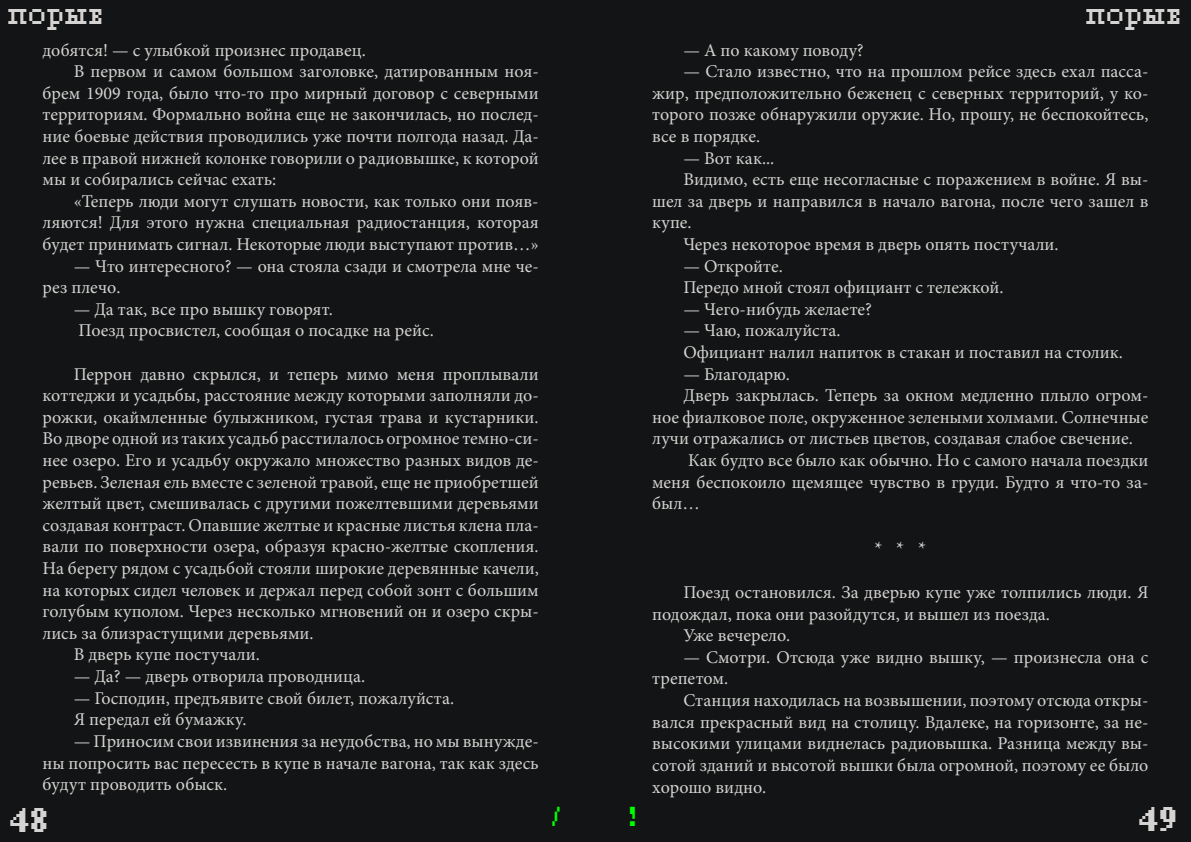
<style>
.page{position:relative;width:1191px;height:842px;background:#131415}
.page>*{position:absolute;margin:0;border:0;box-sizing:border-box;transform-origin:0 0}
.t1{font:30px "Pixel Times";color:#d4d3d1}
.t2{font:700 30px "Pixel Times";color:#d4d3d1}
.t3{font:700 24px "Pixel Times";color:#0f0}
.t4{font:20px "Minion Pro";color:#d4d3d1}
.t5{font:18px/21.6px "Minion Pro";color:#d4d3d1}
</style>
<div class="page">
<h1 class="t1" style="left:9px;top:-9px;width:97px">порыв</h1>
<h1 class="t1" style="left:1086px;top:-9px;width:97px">порыв</h1>
<p class="t5" style="left:43px;top:39px;width:325px">добятся! — с улыбкой произнес продавец.</p>
<p class="t5" style="left:74px;top:61px;width:466px">В первом и самом большом заголовке, датированным ноя-</p>
<p class="t5" style="left:43px;top:82px;width:498px">брем 1909 года, было что-то про мирный договор с северными</p>
<p class="t5" style="left:43px;top:104px;width:498px">территориям. Формально война еще не закончилась, но послед-</p>
<p class="t5" style="left:43px;top:126px;width:498px">ние боевые действия проводились уже почти полгода назад. Да-</p>
<p class="t5" style="left:43px;top:147px;width:498px">лее в правой нижней колонке говорили о радиовышке, к которой</p>
<p class="t5" style="left:43px;top:169px;width:235px">мы и собирались сейчас ехать:</p>
<p class="t5" style="left:74px;top:190px;width:466px">«Теперь люди могут слушать новости, как только они появ-</p>
<p class="t5" style="left:43px;top:212px;width:498px">ляются! Для этого нужна специальная радиостанция, которая</p>
<p class="t5" style="left:43px;top:234px;width:498px">будет принимать сигнал. Некоторые люди выступают против…»</p>
<p class="t5" style="left:43px;top:255px;width:498px;text-indent:31px">— Что интересного? — она стояла сзади и смотрела мне че&shy;рез плечо.</p>
<p class="t5" style="left:74px;top:298px;width:361px">— Да так, все про вышку говорят.<br>Поезд просвистел, сообщая о посадке на рейс.</p>
<p class="t5" style="left:74px;top:363px;width:466px">Перрон давно скрылся, и теперь мимо меня проплывали</p>
<p class="t5" style="left:43px;top:385px;width:498px">коттеджи и усадьбы, расстояние между которыми заполняли до-</p>
<p class="t5" style="left:43px;top:406px;width:498px">рожки, окаймленные булыжником, густая трава и кустарники.</p>
<p class="t5" style="left:43px;top:428px;width:498px">Во дворе одной из таких усадьб расстилалось огромное темно-си-</p>
<p class="t5" style="left:43px;top:450px;width:498px">нее озеро. Его и усадьбу окружало множество разных видов де-</p>
<p class="t5" style="left:43px;top:471px;width:498px">ревьев. Зеленая ель вместе с зеленой травой, еще не приобретшей</p>
<p class="t5" style="left:43px;top:493px;width:498px">желтый цвет, смешивалась с другими пожелтевшими деревьями</p>
<p class="t5" style="left:43px;top:514px;width:498px">создавая контраст. Опавшие желтые и красные листья клена пла-</p>
<p class="t5" style="left:43px;top:536px;width:498px">вали по поверхности озера, образуя красно-желтые скопления.</p>
<p class="t5" style="left:43px;top:558px;width:498px">На берегу рядом с усадьбой стояли широкие деревянные качели,</p>
<p class="t5" style="left:43px;top:579px;width:498px">на которых сидел человек и держал перед собой зонт с большим</p>
<p class="t5" style="left:43px;top:601px;width:498px">голубым куполом. Через несколько мгновений он и озеро скры-</p>
<p class="t5" style="left:43px;top:622px;width:273px">лись за близрастущими деревьями.</p>
<p class="t5" style="left:74px;top:644px;width:187px">В дверь купе постучали.</p>
<p class="t5" style="left:74px;top:666px;width:293px">— Да? — дверь отворила проводница.</p>
<p class="t5" style="left:74px;top:687px;width:382px">— Господин, предъявите свой билет, пожалуйста.<br>Я передал ей бумажку.</p>
<p class="t5" style="left:43px;top:730px;width:498px;text-align:justify;text-indent:31px">— Приносим свои извинения за неудобства, но мы вынужде&shy;ны попросить вас пересесть в купе в начале вагона, так как здесь будут проводить обыск.</p>
<p class="t5" style="left:683px;top:39px;width:182px">— А по какому поводу?</p>
<p class="t5" style="left:652px;top:61px;width:498px;text-align:justify;text-indent:31px">— Стало известно, что на прошлом рейсе здесь ехал пасса&shy;жир, предположительно беженец с северных территорий, у ко&shy;торого позже обнаружили оружие. Но, прошу, не беспокойтесь, все в порядке.</p>
<p class="t5" style="left:683px;top:147px;width:92px">— Вот как...</p>
<p class="t5" style="left:683px;top:169px;width:466px">Видимо, есть еще несогласные с поражением в войне. Я вы-</p>
<p class="t5" style="left:652px;top:190px;width:498px">шел за дверь и направился в начало вагона, после чего зашел в</p>
<p class="t5" style="left:652px;top:212px;width:41px">купе.</p>
<p class="t5" style="left:683px;top:234px;width:377px">Через некоторое время в дверь опять постучали.</p>
<p class="t5" style="left:683px;top:255px;width:322px">— Откройте.<br>Передо мной стоял официант с тележкой.</p>
<p class="t5" style="left:683px;top:298px;width:190px">— Чего-нибудь желаете?</p>
<p class="t5" style="left:683px;top:320px;width:441px">— Чаю, пожалуйста.<br>Официант налил напиток в стакан и поставил на столик.</p>
<p class="t5" style="left:683px;top:363px;width:108px">— Благодарю.</p>
<p class="t5" style="left:683px;top:385px;width:466px">Дверь закрылась. Теперь за окном медленно плыло огром-</p>
<p class="t5" style="left:652px;top:406px;width:498px">ное фиалковое поле, окруженное зелеными холмами. Солнечные</p>
<p class="t5" style="left:652px;top:428px;width:482px">лучи отражались от листьев цветов, создавая слабое свечение.</p>
<p class="t5" style="left:688px;top:450px;width:462px">Как будто все было как обычно. Но с самого начала поездки</p>
<p class="t5" style="left:652px;top:471px;width:498px">меня беспокоило щемящее чувство в груди. Будто я что-то за-</p>
<p class="t5" style="left:652px;top:493px;width:49px">был…</p>
<p class="t4" style="left:874px;top:535px;width:53px">* * *</p>
<p class="t5" style="left:683px;top:582px;width:466px">Поезд остановился. За дверью купе уже толпились люди. Я</p>
<p class="t5" style="left:652px;top:603px;width:399px">подождал, пока они разойдутся, и вышел из поезда.</p>
<p class="t5" style="left:683px;top:625px;width:108px">Уже вечерело.</p>
<p class="t5" style="left:652px;top:646px;width:498px;text-indent:31px">— Смотри. Отсюда уже видно вышку, — произнесла она с трепетом.</p>
<p class="t5" style="left:652px;top:690px;width:498px;text-align:justify;text-indent:31px">Станция находилась на возвышении, поэтому отсюда откры&shy;вался прекрасный вид на столицу. Вдалеке, на горизонте, за не&shy;высокими улицами виднелась радиовышка. Разница между вы&shy;сотой зданий и высотой вышки была огромной, поэтому ее было хорошо видно.</p>
<h2 class="t3" style="left:552px;top:799px;width:11px">/</h2>
<h2 class="t3" style="left:630px;top:799px;width:9px">!</h2>
<h1 class="t2" style="left:10px;top:799px;width:40px">48</h1>
<h1 class="t2" style="left:1139px;top:798px;width:40px">49</h1>
</div>
